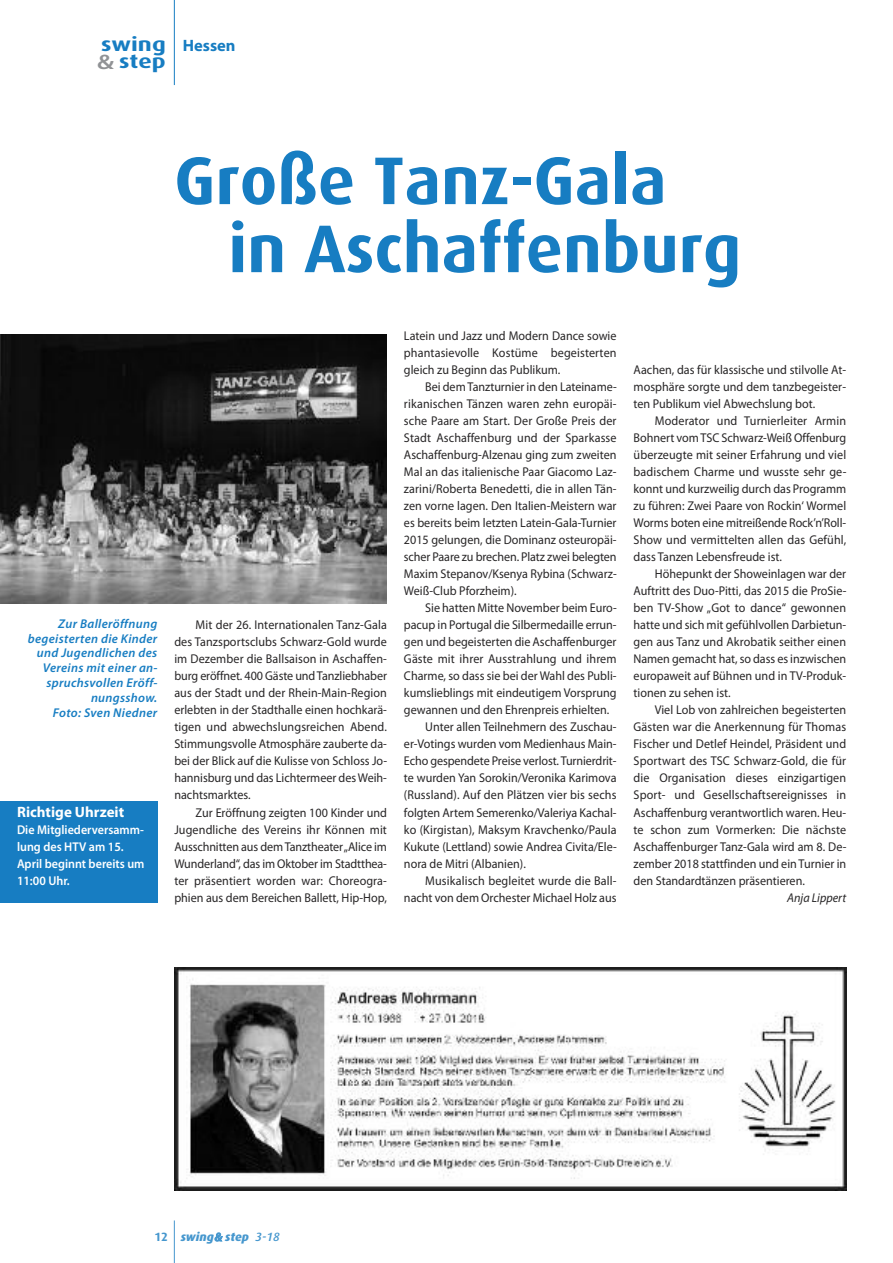
<style>
.page{position:relative;width:893px;height:1263px;background:#fff}
.page>*{position:absolute;margin:0;border:0;box-sizing:border-box;transform-origin:0 0}
.t1{font:700 67.5px/68.1px "Dax";color:#177dc2}
.t2{font:700 19.5px/16.5px "Dax";color:#177dc2;scale:1.25 1}
.t3{font:700 16.5px "Myriad Pro";color:#177dc2}
.t4{font:700 15px "Myriad Pro";color:#fff}
.t5{font:12.75px/17px "Myriad Pro";color:#272526;text-align:justify;scale:.95 1}
.t6{font:italic 600 12.75px/14.9px "Myriad Pro";letter-spacing:.025em;color:#177dc2;text-align:right}
.t7{font:600 12.75px/17px "Myriad Pro";color:#fff;scale:.95 1}
.t8{font:italic 12.75px "Myriad Pro";color:#272526;scale:.95 1}
.t9{font:italic 800 12px "Dax";color:#4697ce}
.s1{font-family:"Myriad Pro";font-weight:600;font-size:21px;color:#909295}
.s2{font-weight:700;font-style:normal}
.s3{font-family:"Myriad Pro";font-weight:600}
.s4{font-weight:500}
</style>
<div class="page">
<hr style="left:174px;top:1220px;width:1px;height:43px;background:#4697ce">
<hr style="left:174px;top:0;width:1px;height:85px;background:#177dc2">
<img style="left:174px;top:967px;width:672px;height:223px">
<img style="left:0;top:335px;width:387px;height:269px">
<div style="left:0;top:801px;width:157px;height:101px;background:#177dc2"></div>
<h2 class="t2" style="left:97px;top:36px;width:57px">swing <span class="s1">&amp;</span> step</h2>
<p class="t3" style="left:183px;top:39px;width:54px">Hessen</p>
<h1 class="t1" style="left:228px;top:147px;width:514px;text-indent:-54px">Große Tanz-Gala<br>in Aschaffenburg</h1>
<p class="t6" style="left:28px;top:617px;width:131px">Zur Balleröffnung begeisterten die Kinder und Jugendlichen des<br>Vereins mit einer an&shy;spruchsvollen Eröff&shy;nungsshow.<br>Foto: Sven Niedner</p>
<p class="t4" style="left:17px;top:806px;width:109px">Richtige Uhrzeit</p>
<p class="t7" style="left:17px;top:822px;width:136px">Die Mitgliederversamm&shy;lung des HTV am 15.<br>April beginnt bereits um<br>11:00 Uhr.</p>
<p class="t5" style="left:174px;top:618px;width:225px;text-indent:21px">Mit der 26. Internationalen Tanz-Gala des Tanzsportsclubs Schwarz-Gold wurde im Dezember die Ballsaison in Aschaffen&shy;burg eröffnet. 400 Gäste undTanzliebhaber aus der Stadt und der Rhein-Main-Region erlebten in der Stadthalle einen hochkarä&shy;tigen und abwechslungsreichen Abend.<br>Stimmungsvolle Atmosphäre zauberte da&shy;bei der Blick auf die Kulisse von Schloss Jo&shy;hannisburg und das Lichtermeer des Weih&shy;nachtsmarktes.</p>
<p class="t5" style="left:174px;top:805px;width:225px;text-indent:21px">Zur Eröffnung zeigten 100 Kinder und Jugendliche des Vereins ihr Können mit Ausschnitten aus demTanztheater„Alice im Wunderland“, das im Oktober im Stadtthea&shy;ter präsentiert worden war: Choreogra&shy;phien aus dem Bereichen Ballett, Hip-Hop,</p>
<p class="t5" style="left:404px;top:328px;width:225px">Latein und Jazz und Modern Dance sowie phantasievolle Kostüme begeisterten gleich zu Beginn das Publikum.</p>
<p class="t5" style="left:404px;top:379px;width:226px;text-indent:21px">Bei demTanzturnier in den Lateiname&shy;rikanischen Tänzen waren zehn europäi&shy;sche Paare am Start. Der Große Preis der Stadt Aschaffenburg und der Sparkasse Aschaffenburg-Alzenau ging zum zweiten Mal an das italienische Paar Giacomo Laz&shy;zarini/Roberta Benedetti, die in allen Tän&shy;zen vorne lagen. Den Italien-Meistern war es bereits beim letzten Latein-Gala-Turnier 2015 gelungen, die Dominanz osteuropäi&shy;scher Paare zu brechen. Platz zwei belegten Maxim Stepanov/Ksenya Rybina (Schwarz-Weiß-Club Pforzheim).</p>
<p class="t5" style="left:425px;top:601px;width:203px">Sie hatten Mitte November beim Euro-</p>
<p class="t5" style="left:404px;top:618px;width:225px">pacup in Portugal die Silbermedaille errun-</p>
<p class="t5" style="left:404px;top:635px;width:225px">gen und begeisterten die Aschaffenburger</p>
<p class="t5" style="left:404px;top:652px;width:225px">Gäste mit ihrer Ausstrahlung und ihrem</p>
<p class="t5" style="left:404px;top:669px;width:225px">Charme, so dass sie bei der Wahl des Publi-</p>
<p class="t5" style="left:404px;top:686px;width:225px">kumslieblings mit eindeutigem Vorsprung</p>
<p class="t5" style="left:404px;top:703px;width:218px">gewannen und den Ehrenpreis erhielten.</p>
<p class="t5" style="left:425px;top:720px;width:203px">Unter allen Teilnehmern des Zuschau-</p>
<p class="t5" style="left:404px;top:737px;width:225px">er-Votings wurden vom Medienhaus Main-</p>
<p class="t5" style="left:404px;top:754px;width:225px">Echo gespendete Preise verlost. Turnierdrit-</p>
<p class="t5" style="left:404px;top:771px;width:225px">te wurden Yan Sorokin/Veronika Karimova</p>
<p class="t5" style="left:404px;top:788px;width:225px">(Russland). Auf den Plätzen vier bis sechs</p>
<p class="t5" style="left:404px;top:805px;width:225px">folgten Artem Semerenko/Valeriya Kachal-</p>
<p class="t5" style="left:404px;top:822px;width:225px">ko (Kirgistan), Maksym Kravchenko/Paula</p>
<p class="t5" style="left:404px;top:839px;width:226px">Kukute (Lettland) sowie Andrea Civita/Ele-</p>
<p class="t5" style="left:404px;top:856px;width:130px">nora de Mitri (Albanien).</p>
<p class="t5" style="left:425px;top:873px;width:203px">Musikalisch begleitet wurde die Ball-</p>
<p class="t5" style="left:404px;top:890px;width:225px">nacht von dem Orchester Michael Holz aus</p>
<p class="t5" style="left:634px;top:362px;width:225px">Aachen, das für klassische und stilvolle At&shy;mosphäre sorgte und dem tanzbegeister&shy;ten Publikum viel Abwechslung bot.</p>
<p class="t5" style="left:634px;top:413px;width:226px;text-indent:21px">Moderator und Turnierleiter Armin Bohnert vomTSC Schwarz-Weiß Offenburg überzeugte mit seiner Erfahrung und viel badischem Charme und wusste sehr ge&shy;konnt und kurzweilig durch das Programm zu führen: Zwei Paare von Rockin‘ Wormel Worms boten eine mitreißende Rock’n’Roll-Show und vermittelten allen das Gefühl, dass Tanzen Lebensfreude ist.</p>
<p class="t5" style="left:634px;top:567px;width:226px;text-indent:21px">Höhepunkt der Showeinlagen war der Auftritt des Duo-Pitti, das 2015 die ProSie&shy;ben TV-Show „Got to dance“ gewonnen hatte und sich mit gefühlvollen Darbietun&shy;gen aus Tanz und Akrobatik seither einen Namen gemacht hat, so dass es inzwischen europaweit auf Bühnen und in TV-Produk&shy;tionen zu sehen ist.</p>
<p class="t5" style="left:634px;top:703px;width:226px;text-indent:21px">Viel Lob von zahlreichen begeisterten Gästen war die Anerkennung für Thomas Fischer und Detlef Heindel, Präsident und Sportwart des TSC Schwarz-Gold, die für die Organisation dieses einzigartigen Sport- und Gesellschaftsereignisses in Aschaffenburg verantwortlich waren. Heu&shy;te schon zum Vormerken: Die nächste Aschaffenburger Tanz-Gala wird am 8. De&shy;zember 2018 stattfinden und ein Turnier in den Standardtänzen präsentieren.</p>
<p class="t8" style="left:787px;top:892px;width:64px">Anja Lippert</p>
<p class="t9" style="left:154px;top:1230px;width:127px"><span class="s2">12</span> swing<span class="s3">&amp;</span> step <span class="s4">3-18</span></p>
</div>
